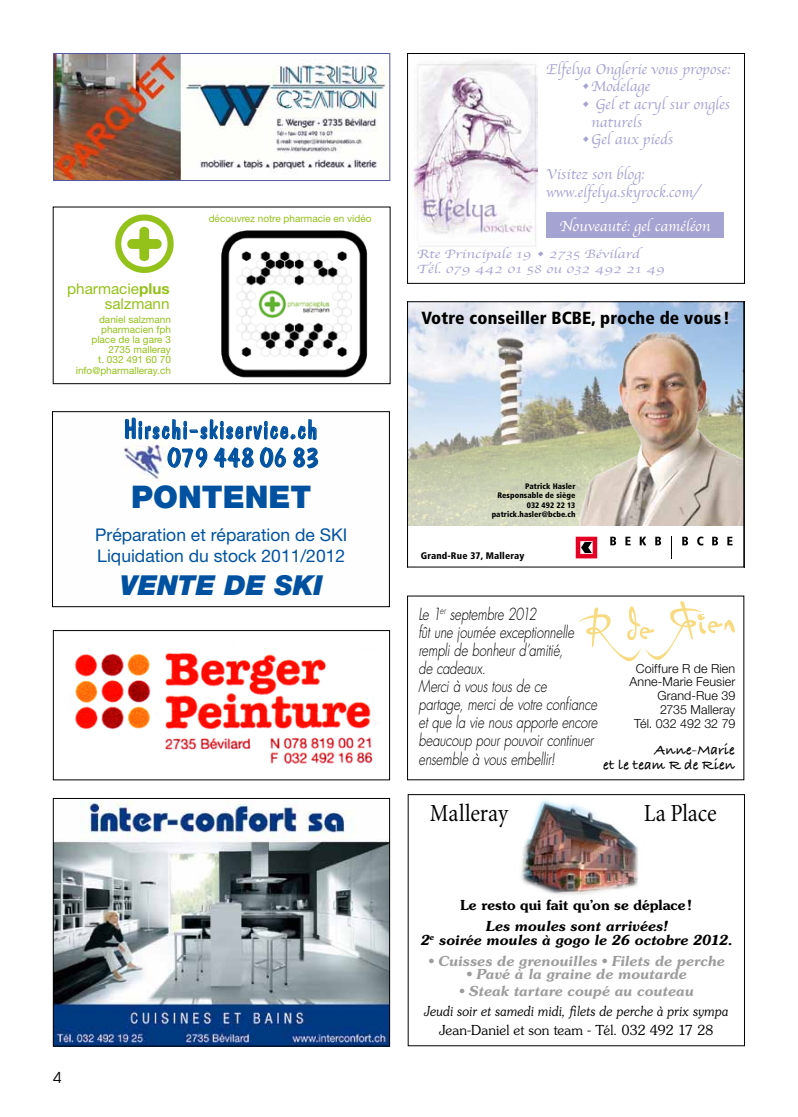
<style>
.page{position:relative;width:798px;height:1117px;background:#fff}
.page>*{position:absolute;margin:0;border:0;box-sizing:border-box;transform-origin:0 0}
.t1{font:900 31.25px "Helvetica Neue";color:#0052a1}
.t2{font:italic 900 27.5px "Helvetica Neue";color:#0052a1}
.t3{font:condensed 25px "Minion";letter-spacing:-.005em;color:#000}
.t4{font:23.75px/28.5px "Dom Casual";letter-spacing:.09em;color:#0052a1;text-align:right}
.t5{font:17.5px/21px "Helvetica Neue";color:#0052a1}
.t6{font:900 condensed 17.5px "Frutiger";letter-spacing:.01em;color:#000}
.t7{font:italic 300 16.25px/18.1px "Futura";letter-spacing:-.01em;color:#000;scale:.8 1}
.t8{font:15px/17.5px "Apple Chancery";color:#a5a3d1}
.t9{font:15px/15px "Bradley Hand ITCTT Bold";letter-spacing:.01em;color:#000;text-align:right}
.t10{font:15px "Apple Chancery";color:#fff}
.t11{font:15px/15px "Helvetica Neue";color:#94c11a;text-align:right}
.t12{font:15px "Avant Garde";color:#000}
.t13{font:italic 600 13.75px "Souvenir";letter-spacing:-.01em;color:#9c9c9d}
.t14{font:italic 600 13.75px/13.8px "Souvenir";letter-spacing:-.005em;color:#000;text-align:center}
.t15{font:italic 300 13.75px "Souvenir";letter-spacing:-.015em;color:#000;scale:.9 1}
.t16{font:300 13.75px "Souvenir";letter-spacing:-.005em;color:#000}
.t17{font:600 13.75px "Souvenir";color:#000}
.t18{font:300 12.5px/13.8px "Helvetica Neue";letter-spacing:.005em;color:#000;text-align:right}
.t19{font:12.5px/15px "Apple Chancery";color:#a5a3d1;scale:1.25 1}
.t20{font:10px/10px "Helvetica Neue";color:#94c11a;text-align:right}
.t21{font:900 condensed 9.62px "Frutiger";letter-spacing:.02em;color:#000}
.t22{font:900 condensed 8px/9.6px "Frutiger";letter-spacing:.01em;color:#000;text-align:right}
.s1{font-weight:700}
</style>
<div class="page">
<img style="left:521px;top:800px;width:117px;height:95px">
<img style="left:55px;top:55px;width:330px;height:124px">
<div style="left:53px;top:53px;width:337px;height:128px;border:1px solid #5358a4"></div>
<img style="left:409px;top:303px;width:332px;height:256px">
<div style="left:407px;top:301px;width:336px;height:266px;border:1px solid #000"></div>
<img style="left:55px;top:800px;width:333px;height:244px">
<div style="left:53px;top:798px;width:337px;height:248px;border:1px solid #000"></div>
<img style="left:74px;top:653px;width:302px;height:111px">
<div style="left:53px;top:630px;width:336px;height:150px;border:1px solid #000"></div>
<img style="left:412px;top:60px;width:125px;height:187px">
<div style="left:407px;top:53px;width:337px;height:230px;border:1px solid #000"></div>
<div style="left:546px;top:213px;width:177px;height:25px;background:#a5a3d1"></div>
<img style="left:221px;top:230px;width:147px;height:148px">
<svg style="left:115px;top:214px;width:58px;height:59px"></svg>
<svg style="left:578px;top:601px;width:156px;height:60px"></svg>
<div style="left:52px;top:411px;width:337px;height:196px;border:1px solid #000"></div>
<svg style="left:124px;top:363px;width:195px;height:326px"></svg>
<p class="t11" style="left:67px;top:281px;width:104px">pharmacie<span class="s1">plus </span>salzmann</p>
<p class="t20" style="left:76px;top:315px;width:97px">daniel salzmann pharmacien fph place de la gare 3<br>2735 malleray<br>t. 032 491 60 70 info@pharmalleray.ch</p>
<p class="t20" style="left:209px;top:214px;width:164px">découvrez notre pharmacie en vidéo</p>
<h3 class="t4" style="left:125px;top:416px;width:196px">Hirschi-skiservice.ch<br>079 448 06 83</h3>
<h1 class="t1" style="left:131px;top:478px;width:182px">PONTENET</h1>
<p class="t5" style="left:95px;top:523px;width:253px">Préparation et réparation de SKI<br>Liquidation du stock 2011/2012</p>
<h2 class="t2" style="left:120px;top:567px;width:204px">VENTE DE SKI</h2>
<p class="t12" style="left:53px;top:1067px;width:10px">4</p>
<p class="t8" style="left:546px;top:60px;width:185px">Elfelya Onglerie vous propose:</p>
<p class="t8" style="left:581px;top:78px;width:70px">• Modelage</p>
<p class="t8" style="left:591px;top:95px;width:140px;text-indent:-10px">• Gel et acryl sur ongles naturels</p>
<p class="t8" style="left:581px;top:130px;width:93px">• Gel aux pieds</p>
<p class="t8" style="left:546px;top:165px;width:155px">Visitez son blog: www.elfelya.skyrock.com/</p>
<p class="t10" style="left:559px;top:214px;width:152px">Nouveauté: gel caméléon</p>
<p class="t19" style="left:416px;top:246px;width:200px">Rte Principale 19 • 2735 Bévilard<br>Tél. 079 442 01 58 ou 032 492 21 49</p>
<p class="t6" style="left:421px;top:307px;width:310px">Votre conseiller BCBE, proche de vous!</p>
<p class="t22" style="left:491px;top:481px;width:85px">Patrick Hasler<br>Responsable de siège<br>032 492 22 13 patrick.hasler@bcbe.ch</p>
<p class="t21" style="left:420px;top:549px;width:105px">Grand-Rue 37, Malleray</p>
<p class="t7" style="left:418px;top:604px;width:225px">Le 1<sup>er</sup> septembre 2012<br>fût une journée exceptionnelle rempli de bonheur d’amitié,<br>de cadeaux.<br>Merci à vous tous de ce<br>partage, merci de votre confiance et que la vie nous apporte encore beaucoup pour pouvoir continuer ensemble à vous embellir!</p>
<p class="t18" style="left:629px;top:661px;width:107px">Coiffure R de Rien<br>Anne-Marie Feusier<br>Grand-Rue 39<br>2735 Malleray<br>Tél. 032 492 32 79</p>
<p class="t9" style="left:603px;top:741px;width:133px">Anne-Marie<br>et le team R de Rien</p>
<h3 class="t3" style="left:429px;top:799px;width:80px">Malleray</h3>
<h3 class="t3" style="left:643px;top:799px;width:75px">La Place</h3>
<p class="t17" style="left:460px;top:895px;width:233px">Le resto qui fait qu’on se déplace!</p>
<p class="t14" style="left:420px;top:919px;width:313px">Les moules sont arrivées!<br>2<sup>e</sup> soirée moules à gogo le 26 octobre 2012.</p>
<p class="t13" style="left:428px;top:951px;width:297px">• Cuisses de grenouilles • Filets de perche</p>
<p class="t13" style="left:466px;top:965px;width:221px">• Pavé à la graine de moutarde</p>
<p class="t13" style="left:459px;top:982px;width:235px">• Steak tartare coupé au couteau</p>
<p class="t15" style="left:424px;top:1002px;width:339px">Jeudi soir et samedi midi, filets de perche à prix sympa</p>
<p class="t16" style="left:439px;top:1021px;width:276px">Jean-Daniel et son team - Tél. 032 492 17 28</p>
</div>
